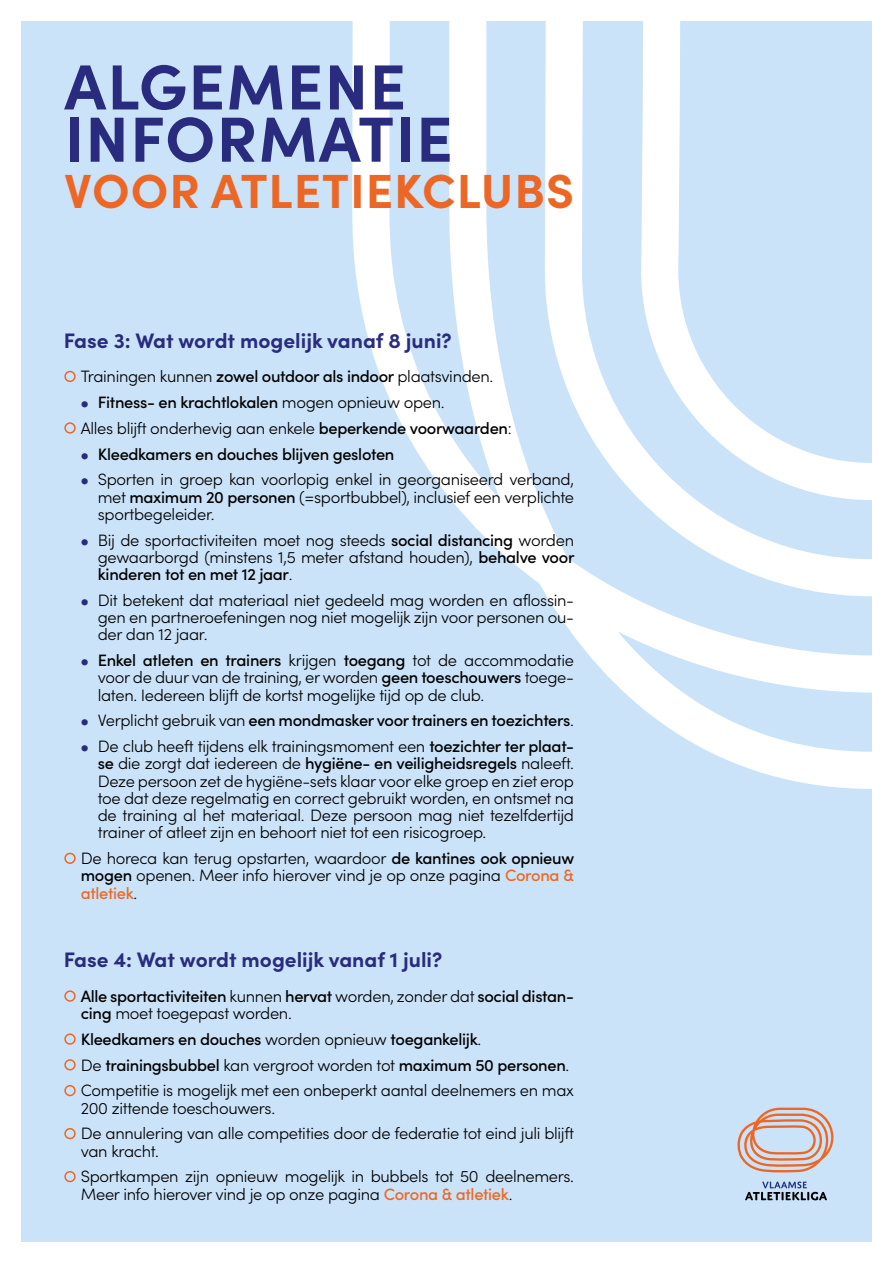
<style>
.page{position:relative;width:893px;height:1263px;background:#fff}
.page>*{position:absolute;margin:0;border:0;box-sizing:border-box;transform-origin:0 0}
.t1{font:700 63.9px/52.2px "Sofia Pro";letter-spacing:.02em;color:#292c7e}
.t2{font:700 48px "Sofia Pro";letter-spacing:.02em;color:#ec6725}
.t3{font:700 21px "Sofia Pro";color:#292c7e}
.t4{font:300 16.5px/17.2px "Sofia Pro";letter-spacing:-.02em;color:#000}
.t5{font:500 16.5px/17.2px "Sofia Pro";letter-spacing:-.02em;color:#000}
.s1{color:#ec6725}
.s2{font-weight:500}
.s3{font-weight:300;font-size:10.5px;color:#292c7e}
.s4{font-weight:300}
.s5{font-size:10.5px;color:#292c7e}
.s6{font-weight:500;color:#ec6725}
.s7{font-weight:300;color:#ec6725}
</style>
<div class="page">
<div style="left:21px;top:21px;width:851px;height:1221px;background:#cbe3f8"></div>
<svg style="left:352px;top:21px;width:520px;height:768px"></svg>
<svg style="left:745px;top:1181px;width:82px;height:19px"></svg>
<svg style="left:737px;top:1108px;width:96px;height:64px"></svg>
<h1 class="t1" style="left:64px;top:56px;width:390px">ALGEMENE<br>INFORMATIE</h1>
<h2 class="t2" style="left:64px;top:154px;width:511px">VOOR ATLETIEKCLUBS</h2>
<p class="t3" style="left:64px;top:324px;width:389px">Fase 3: Wat wordt mogelijk vanaf 8 juni?</p>
<p class="t4" style="left:64px;top:367px;width:431px"><span class="s1">⬤</span> Trainingen kunnen <span class="s2">zowel outdoor als indoor</span> plaatsvinden.</p>
<p class="t5" style="left:81px;top:393px;width:365px"><span class="s3">⬤</span> Fitness- en krachtlokalen <span class="s4">mogen opnieuw open.</span></p>
<p class="t4" style="left:64px;top:418px;width:449px"><span class="s1">⬤</span> Alles blijft onderhevig aan enkele <span class="s2">beperkende voorwaarden</span>:</p>
<p class="t5" style="left:81px;top:444px;width:315px"><span class="s3">⬤</span> Kleedkamers en douches blijven gesloten</p>
<p class="t4" style="left:81px;top:470px;width:495px"><span class="s5">⬤</span> Sporten in groep kan voorlopig enkel in georganiseerd verband,</p>
<p class="t4" style="left:98px;top:487px;width:478px">met <span class="s2">maximum 20 personen</span> (=sportbubbel), inclusief een verplichte sportbegeleider.</p>
<p class="t4" style="left:98px;top:530px;width:478px;text-align:justify;text-indent:-17px"><span class="s5">⬤</span> Bij de sportactiviteiten moet nog steeds <span class="s2">social distancing</span> worden gewaarborgd (minstens 1,5 meter afstand houden), <span class="s2">behalve voor kinderen tot en met 12 jaar</span>.</p>
<p class="t4" style="left:98px;top:590px;width:478px;text-align:justify;text-indent:-17px"><span class="s5">⬤</span> Dit betekent dat materiaal niet gedeeld mag worden en aflossin&shy;gen en partneroefeningen nog niet mogelijk zijn voor personen ou&shy;der dan 12 jaar.</p>
<p class="t4" style="left:98px;top:651px;width:478px;text-align:justify;text-indent:-17px"><span class="s5">⬤</span> <span class="s2">Enkel atleten en trainers</span> krijgen <span class="s2">toegang</span> tot de accommodatie voor de duur van de training, er worden <span class="s2">geen toeschouwers</span> toege&shy;laten. Iedereen blijft de kortst mogelijke tijd op de club.</p>
<p class="t4" style="left:81px;top:707px;width:495px;line-height:25.8px"><span class="s5">⬤</span> Verplicht gebruik van <span class="s2">een mondmasker voor trainers en toezichters</span>. <span class="s5">⬤</span> De club heeft tijdens elk trainingsmoment een <span class="s2">toezichter ter plaat-</span></p>
<p class="t4" style="left:98px;top:754px;width:478px;text-align:justify"><span class="s2">se</span> die zorgt dat iedereen de <span class="s2">hygiëne- en veiligheidsregels</span> naleeft.<br>Deze persoon zet de hygiëne-sets klaar voor elke groep en ziet erop toe dat deze regelmatig en correct gebruikt worden, en ontsmet na de training al het materiaal. Deze persoon mag niet tezelfdertijd trainer of atleet zijn en behoort niet tot een risicogroep.</p>
<p class="t4" style="left:81px;top:849px;width:495px;text-align:justify;text-indent:-17px"><span class="s1">⬤</span> De horeca kan terug opstarten, waardoor <span class="s2">de kantines ook opnieuw mogen</span> openen. Meer info hierover vind je op onze pagina <span class="s6">Corona &amp; atletiek</span>.</p>
<p class="t3" style="left:64px;top:944px;width:380px">Fase 4: Wat wordt mogelijk vanaf 1 juli?</p>
<p class="t5" style="left:81px;top:986px;width:495px;text-indent:-17px"><span class="s7">⬤</span> Alle sportactiviteiten <span class="s4">kunnen</span> hervat <span class="s4">worden, zonder dat</span> social distan&shy;cing <span class="s4">moet toegepast worden.</span></p>
<p class="t4" style="left:64px;top:1025px;width:512px;line-height:25.8px"><span class="s1">⬤</span> <span class="s2">Kleedkamers en douches</span> worden opnieuw <span class="s2">toegankelijk</span>.<br><span class="s1">⬤</span> De <span class="s2">trainingsbubbel</span> kan vergroot worden tot <span class="s2">maximum 50 personen</span>. <span class="s1">⬤</span> Competitie is mogelijk met een onbeperkt aantal deelnemers en max</p>
<p class="t4" style="left:64px;top:1094px;width:512px;line-height:25.8px;text-indent:17px">200 zittende toeschouwers.<br><span class="s1">⬤</span> De annulering van alle competities door de federatie tot eind juli blijft</p>
<p class="t4" style="left:64px;top:1137px;width:512px;line-height:25.8px;text-indent:17px">van kracht.<br><span class="s1">⬤</span> Sportkampen zijn opnieuw mogelijk in bubbels tot 50 deelnemers.</p>
<p class="t4" style="left:81px;top:1184px;width:433px">Meer info hierover vind je op onze pagina <span class="s6">Corona &amp; atletiek</span>.</p>
</div>
